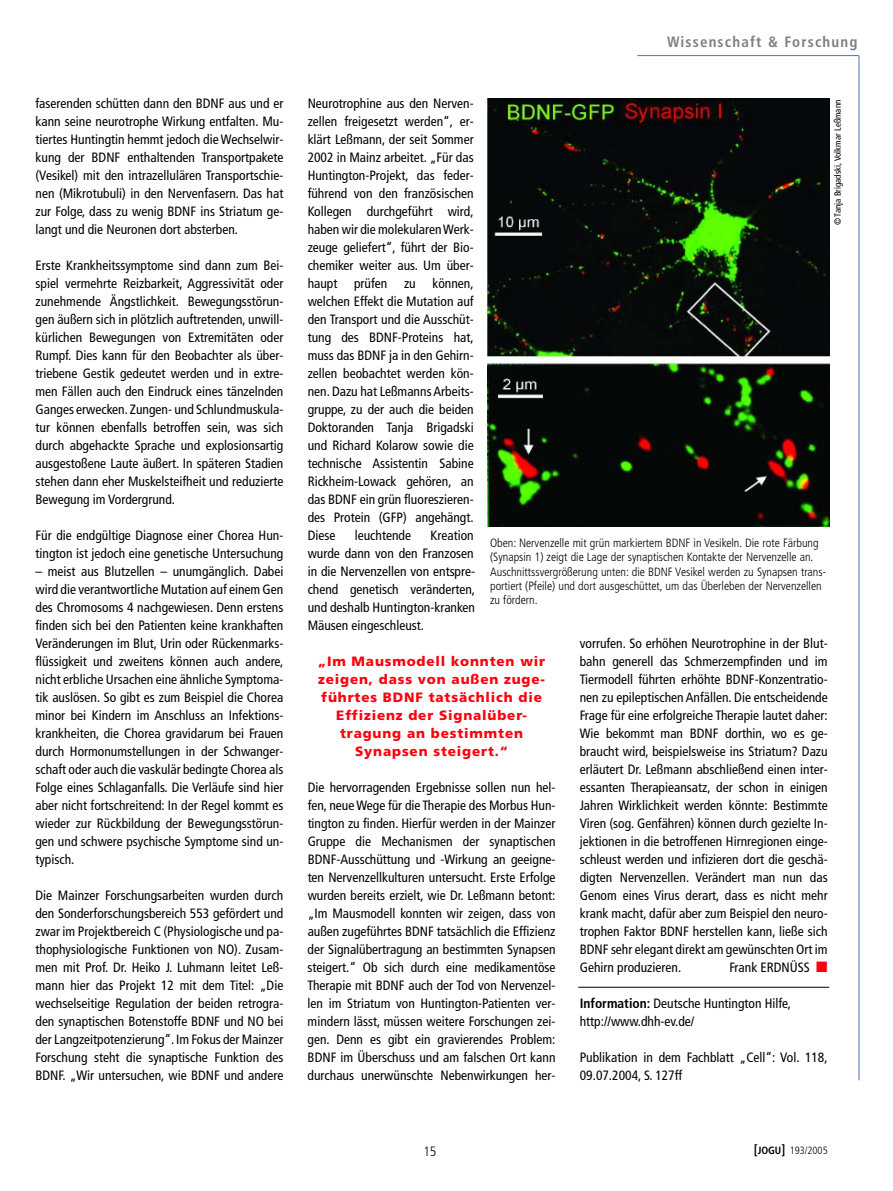
<style>
.page{position:relative;width:893px;height:1191px;background:#fff}
.page>*{position:absolute;margin:0;border:0;box-sizing:border-box;transform-origin:0 0}
.t1{font:700 condensed 15px "Frutiger";letter-spacing:.08em;color:#808080}
.t2{font:condensed 13.5px/18px "Frutiger";color:#000;text-align:justify}
.t3{font:900 13.5px/18px "Frutiger";letter-spacing:.06em;color:#ff000f;text-align:center}
.t4{font:300 condensed 13.5px "Frutiger";color:#000}
.t5{font:300 condensed 12px/14.4px "Frutiger";color:#000}
.t6{font:300 condensed 10.5px "Frutiger";color:#000}
.t7{font:condensed 9px "Frutiger";color:#000}
.s1{color:#ff000f}
.s2{font-weight:700}
.s3{font-weight:700;font-size:13.5px}
</style>
<div class="page">
<hr style="left:637px;top:55px;width:222px;height:1px;background:#5172b3">
<img style="left:487px;top:98px;width:342px;height:428px">
<hr style="left:859px;top:56px;width:1px;height:1024px;background:#5172b3">
<hr style="left:578px;top:987px;width:251px;height:1px;background:#000">
<p class="t2" style="left:36px;top:95px;width:249px">faserenden schütten dann den BDNF aus und er kann seine neurotrophe Wirkung entfalten. Mu&shy;tiertes Huntingtin hemmt jedoch die Wechselwir&shy;kung der BDNF enthaltenden Transportpakete (Vesikel) mit den intrazellulären Transportschie&shy;nen (Mikrotubuli) in den Nervenfasern. Das hat zur Folge, dass zu wenig BDNF ins Striatum ge&shy;langt und die Neuronen dort absterben.</p>
<p class="t2" style="left:36px;top:257px;width:249px">Erste Krankheitssymptome sind dann zum Bei&shy;spiel vermehrte Reizbarkeit, Aggressivität oder zunehmende Ängstlichkeit. Bewegungsstörun&shy;gen äußern sich in plötzlich auftretenden, unwill&shy;kürlichen Bewegungen von Extremitäten oder Rumpf. Dies kann für den Beobachter als über&shy;triebene Gestik gedeutet werden und in extre&shy;men Fällen auch den Eindruck eines tänzelnden Ganges erwecken. Zungen- und Schlundmuskula&shy;tur können ebenfalls betroffen sein, was sich durch abgehackte Sprache und explosionsartig ausgestoßene Laute äußert. In späteren Stadien stehen dann eher Muskelsteifheit und reduzierte Bewegung im Vordergrund.</p>
<p class="t2" style="left:36px;top:527px;width:249px">Für die endgültige Diagnose einer Chorea Hun&shy;tington ist jedoch eine genetische Untersuchung</p>
<p class="t2" style="left:36px;top:563px;width:249px">– meist aus Blutzellen – unumgänglich. Dabei wird die verantwortliche Mutation auf einem Gen des Chromosoms 4 nachgewiesen. Denn erstens finden sich bei den Patienten keine krankhaften Veränderungen im Blut, Urin oder Rückenmarks&shy;flüssigkeit und zweitens können auch andere, nicht erbliche Ursachen eine ähnliche Symptoma&shy;tik auslösen. So gibt es zum Beispiel die Chorea minor bei Kindern im Anschluss an Infektions&shy;krankheiten, die Chorea gravidarum bei Frauen durch Hormonumstellungen in der Schwanger&shy;schaft oder auch die vaskulär bedingte Chorea als Folge eines Schlaganfalls. Die Verläufe sind hier aber nicht fortschreitend: In der Regel kommt es wieder zur Rückbildung der Bewegungsstörun&shy;gen und schwere psychische Symptome sind un&shy;typisch.</p>
<p class="t2" style="left:36px;top:887px;width:249px">Die Mainzer Forschungsarbeiten wurden durch den Sonderforschungsbereich 553 gefördert und zwar im Projektbereich C (Physiologische und pa&shy;thophysiologische Funktionen von NO). Zusam&shy;men mit Prof. Dr. Heiko J. Luhmann leitet Leß&shy;mann hier das Projekt 12 mit dem Titel: „Die wechselseitige Regulation der beiden retrogra&shy;den synaptischen Botenstoffe BDNF und NO bei der Langzeitpotenzierung“. Im Fokus der Mainzer Forschung steht die synaptische Funktion des BDNF. „Wir untersuchen, wie BDNF und andere</p>
<p class="t1" style="left:667px;top:36px;width:192px">Wissenschaft &amp; Forschung</p>
<p class="t2" style="left:308px;top:95px;width:168px">Neurotrophine aus den Nerven&shy;zellen freigesetzt werden“, er&shy;klärt Leßmann, der seit Sommer 2002 in Mainz arbeitet. „Für das Huntington-Projekt, das feder&shy;führend von den französischen Kollegen durchgeführt wird, haben wir die molekularenWerk&shy;zeuge geliefert“, führt der Bio&shy;chemiker weiter aus. Um über&shy;haupt prüfen zu können, welchen Effekt die Mutation auf den Transport und die Ausschüt&shy;tung des BDNF-Proteins hat, muss das BDNF ja in den Gehirn&shy;zellen beobachtet werden kön&shy;nen. Dazu hat LeßmannsArbeits&shy;gruppe, zu der auch die beiden Doktoranden Tanja Brigadski und Richard Kolarow sowie die technische Assistentin Sabine Rickheim-Lowack gehören, an das BDNF ein grün fluoreszieren&shy;des Protein (GFP) angehängt.<br>Diese</p>
<p class="t7" style="left:834px;top:225px;width:127px;rotate:-90deg">© Tanja Brigadski, Volkmar Leßmann</p>
<p class="t2" style="left:355px;top:527px;width:58px">leuchtende</p>
<p class="t2" style="left:308px;top:527px;width:169px;text-indent:123px">Kreation wurde dann von den Franzosen in die Nervenzellen von entspre&shy;chend genetisch veränderten, und deshalb Huntington-kranken Mäusen eingeschleust.</p>
<p class="t3" style="left:318px;top:653px;width:229px">„Im Mausmodell konnten wir zeigen, dass von außen zuge&shy;führtes BDNF tatsächlich die<br>Effizienz der Signalüber&shy;tragung an bestimmten<br>Synapsen steigert.“</p>
<p class="t2" style="left:308px;top:779px;width:249px">Die hervorragenden Ergebnisse sollen nun hel&shy;fen, neueWege für die Therapie des Morbus Hun&shy;tington zu finden. Hierfür werden in der Mainzer Gruppe die Mechanismen der synaptischen BDNF-Ausschüttung und -Wirkung an geeigne&shy;ten Nervenzellkulturen untersucht. Erste Erfolge wurden bereits erzielt, wie Dr. Leßmann betont: „Im Mausmodell konnten wir zeigen, dass von außen zugeführtes BDNF tatsächlich die Effizienz der Signalübertragung an bestimmten Synapsen steigert.“ Ob sich durch eine medikamentöse Therapie mit BDNF auch der Tod von Nervenzel&shy;len im Striatum von Huntington-Patienten ver&shy;mindern lässt, müssen weitere Forschungen zei&shy;gen. Denn es gibt ein gravierendes Problem:<br>BDNF im Überschuss und am falschen Ort kann durchaus unerwünschte Nebenwirkungen her-</p>
<p class="t5" style="left:490px;top:536px;width:337px">Oben: Nervenzelle mit grün markiertem BDNF in Vesikeln. Die rote Färbung (Synapsin 1) zeigt die Lage der synaptischen Kontakte der Nervenzelle an.<br>Auschnittssvergrößerung unten: die BDNF Vesikel werden zu Synapsen trans&shy;portiert (Pfeile) und dort ausgeschüttet, um das Überleben der Nervenzellen zu fördern.</p>
<p class="t2" style="left:580px;top:635px;width:249px">vorrufen. So erhöhen Neurotrophine in der Blut&shy;bahn generell das Schmerzempfinden und im Tiermodell führten erhöhte BDNF-Konzentratio&shy;nen zu epileptischen Anfällen. Die entscheidende Frage für eine erfolgreiche Therapie lautet daher:<br>Wie bekommt man BDNF dorthin, wo es ge&shy;braucht wird, beispielsweise ins Striatum? Dazu erläutert Dr. Leßmann abschließend einen inter&shy;essanten Therapieansatz, der schon in einigen Jahren Wirklichkeit werden könnte: Bestimmte Viren (sog. Genfähren) können durch gezielte In&shy;jektionen in die betroffenen Hirnregionen einge&shy;schleust werden und infizieren dort die geschä&shy;digten Nervenzellen. Verändert man nun das Genom eines Virus derart, dass es nicht mehr krank macht, dafür aber zum Beispiel den neuro&shy;trophen Faktor BDNF herstellen kann, ließe sich BDNF sehr elegant direkt am gewünschten Ort im Gehirn produzieren.</p>
<p class="t2" style="left:729px;top:959px;width:100px">Frank ERDNÜSS <span class="s1">■</span></p>
<p class="t2" style="left:580px;top:995px;width:213px"><span class="s2">Information:</span> Deutsche Huntington Hilfe, http://www.dhh-ev.de/</p>
<p class="t2" style="left:580px;top:1049px;width:249px">Publikation in dem Fachblatt „Cell“: Vol. 118,<br>09.07.2004, S. 127ff</p>
<p class="t4" style="left:423px;top:1146px;width:14px">15</p>
<p class="t6" style="left:754px;top:1146px;width:76px"><span class="s3">[</span><span class="s2">JOGU</span><span class="s3">]</span> 193/2005</p>
</div>
